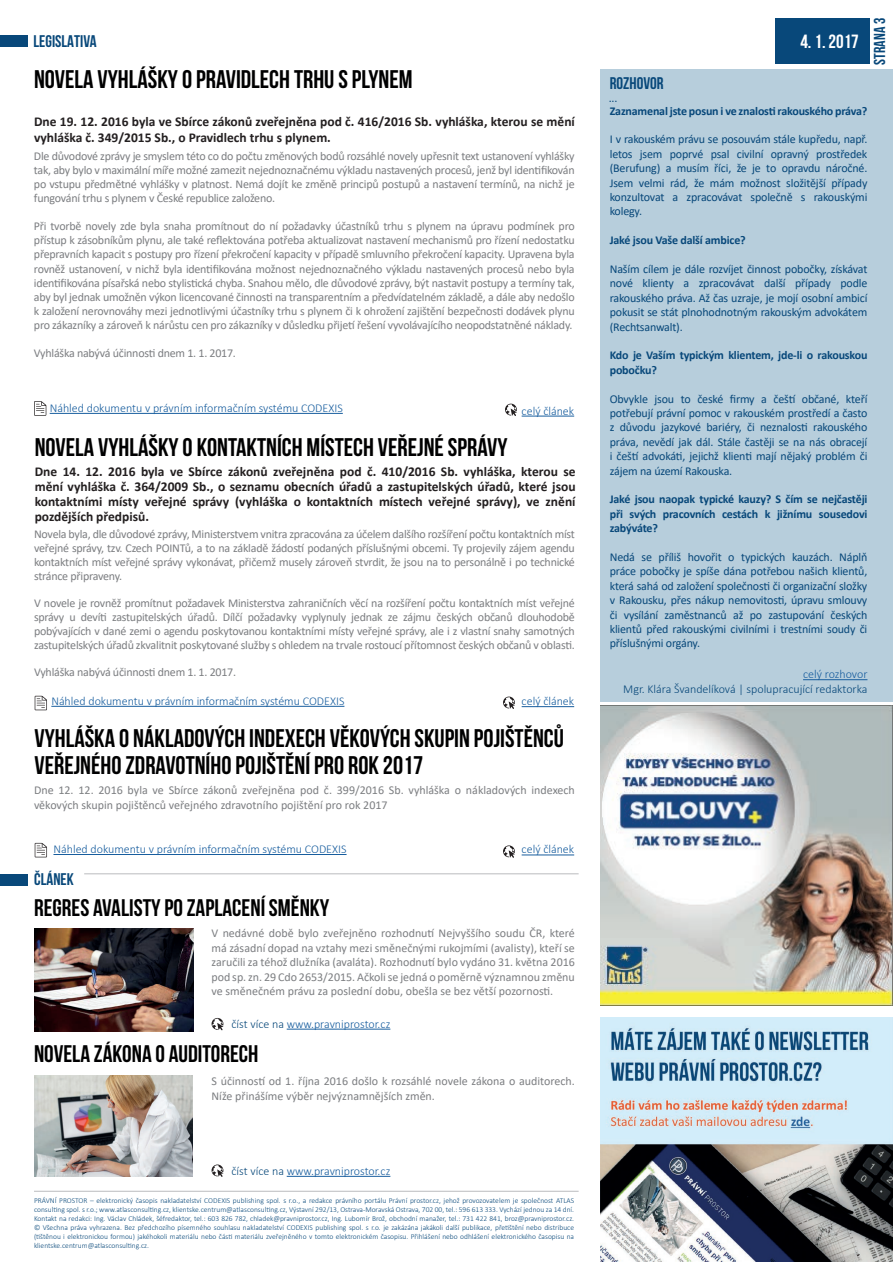
<style>
.page{position:relative;width:893px;height:1263px;background:#fff}
.page>*{position:absolute;margin:0;border:0;box-sizing:border-box;transform-origin:0 0}
.t1{font:700 25.5px/27px "Bebas Neue";color:#000001}
.t2{font:700 24px "Bebas Neue";color:#000001}
.t3{font:700 19.2px "Bebas Neue";color:#fff}
.t4{font:700 16.8px "Bebas Neue";color:#08487a}
.t5{font:700 15.9px "Bebas Neue";color:#08487a}
.t6{font:700 13.5px/15px "Calibri";color:#231f20}
.t7{font:12px/14.1px "Calibri";letter-spacing:-.015em;color:#7c7e81;text-align:justify}
.t8{font:12px/14.4px "Calibri";letter-spacing:-.015em;color:#08487a;text-align:justify}
.t9{font:300 12px "Calibri";color:#175d9e}
.t10{font:700 12px/14.4px "Calibri";letter-spacing:-.015em;color:#08487a}
.t11{font:300 12px "Calibri";color:#08487a}
.t12{font:300 7.5px/9px "Calibri";color:#08487a;text-align:justify}
.s1{color:#08487a}
</style>
<div class="page">
<div style="left:601px;top:69px;width:292px;height:632px;background:#b7cedc"></div>
<hr style="left:803px;top:679px;width:64px;height:1px;background:#175d9e">
<div style="left:0;top:35px;width:27px;height:12px;background:#08487a"></div>
<hr style="left:84px;top:873px;width:495px;height:1px;background:#babbbe">
<div style="left:0;top:874px;width:27px;height:12px;background:#08487a"></div>
<hr style="left:34px;top:1191px;width:545px;height:1px;background:#babbbe">
<hr style="left:50px;top:413px;width:293px;height:1px;background:#175d9e">
<svg style="left:34px;top:401px;width:12px;height:15px"></svg>
<svg style="left:505px;top:404px;width:12px;height:12px"></svg>
<svg style="left:503px;top:696px;width:12px;height:13px"></svg>
<svg style="left:212px;top:1018px;width:12px;height:12px"></svg>
<hr style="left:287px;top:1029px;width:103px;height:1px;background:#175d9e">
<svg style="left:212px;top:1164px;width:12px;height:13px"></svg>
<hr style="left:287px;top:1176px;width:103px;height:1px;background:#175d9e">
<div style="left:775px;top:18px;width:95px;height:46px;background:#08487a"></div>
<hr style="left:522px;top:416px;width:52px;height:1px;background:#175d9e">
<hr style="left:522px;top:706px;width:52px;height:1px;background:#175d9e">
<img style="left:601px;top:1018px;width:292px;height:243px">
<hr style="left:522px;top:855px;width:52px;height:1px;background:#175d9e">
<svg style="left:503px;top:845px;width:12px;height:13px"></svg>
<img style="left:35px;top:1075px;width:158px;height:101px">
<hr style="left:51px;top:706px;width:293px;height:1px;background:#175d9e">
<svg style="left:35px;top:696px;width:12px;height:14px"></svg>
<img style="left:34px;top:928px;width:160px;height:103px">
<svg style="left:35px;top:843px;width:12px;height:14px"></svg>
<hr style="left:53px;top:854px;width:294px;height:1px;background:#175d9e">
<img style="left:601px;top:706px;width:292px;height:300px">
<h3 class="t4" style="left:33px;top:32px;width:65px">LEGISLATIVA</h3>
<h1 class="t1" style="left:34px;top:65px;width:380px">NOVELA VYHLÁŠKY O PRAVIDLECH TRHU S PLYNEM</h1>
<p class="t6" style="left:34px;top:113px;width:542px;line-height:16.2px">Dne 19. 12. 2016 byla ve Sbírce zákonů zveřejněna pod č. 416/2016 Sb. vyhláška, kterou se mění vyhláška č. 349/2015 Sb., o Pravidlech trhu s plynem.</p>
<p class="t7" style="left:34px;top:148px;width:542px">Dle důvodové zprávy je smyslem této co do počtu změnových bodů rozsáhlé novely upřesnit text ustanovení vyhlášky tak, aby bylo v maximální míře možné zamezit nejednoznačnému výkladu nastavených procesů, jenž byl identifikován po vstupu předmětné vyhlášky v platnost. Nemá dojít ke změně principů postupů a nastavení termínů, na nichž je fungování trhu s plynem v České republice založeno.</p>
<p class="t7" style="left:34px;top:219px;width:542px">Při tvorbě novely zde byla snaha promítnout do ní požadavky účastníků trhu s plynem na úpravu podmínek pro přístup k zásobníkům plynu, ale také reflektována potřeba aktualizovat nastavení mechanismů pro řízení nedostatku přepravních kapacit s postupy pro řízení překročení kapacity v případě smluvního překročení kapacity. Upravena byla rovněž ustanovení, v nichž byla identifikována možnost nejednoznačného výkladu nastavených procesů nebo byla identifikována písařská nebo stylistická chyba. Snahou mělo, dle důvodové zprávy, být nastavit postupy a termíny tak, aby byl jednak umožněn výkon licencované činnosti na transparentním a předvídatelném základě, a dále aby nedošlo k založení nerovnováhy mezi jednotlivými účastníky trhu s plynem či k ohrožení zajištění bezpečnosti dodávek plynu pro zákazníky a zároveň k nárůstu cen pro zákazníky v důsledku přijetí řešení vyvolávajícího neopodstatněné náklady.</p>
<p class="t7" style="left:34px;top:346px;width:204px">Vyhláška nabývá účinnosti dnem 1. 1. 2017.</p>
<p class="t9" style="left:50px;top:400px;width:295px">Náhled dokumentu v právním informačním systému CODEXIS</p>
<h1 class="t1" style="left:35px;top:433px;width:474px">NOVELA VYHLÁŠKY O KONTAKTNÍCH MÍSTECH VEŘEJNÉ SPRÁVY</h1>
<p class="t9" style="left:522px;top:403px;width:54px">celý článek</p>
<p class="t6" style="left:35px;top:464px;width:542px;text-align:justify">Dne 14. 12. 2016 byla ve Sbírce zákonů zveřejněna pod č. 410/2016 Sb. vyhláška, kterou se mění vyhláška č. 364/2009 Sb., o seznamu obecních úřadů a zastupitelských úřadů, které jsou kontaktními místy veřejné správy (vyhláška o kontaktních místech veřejné správy), ve znění pozdějších předpisů.</p>
<p class="t7" style="left:34px;top:527px;width:542px">Novela byla, dle důvodové zprávy, Ministerstvem vnitra zpracována za účelem dalšího rozšíření počtu kontaktních míst veřejné správy, tzv. Czech POINTů, a to na základě žádostí podaných příslušnými obcemi. Ty projevily zájem agendu kontaktních míst veřejné správy vykonávat, přičemž musely zároveň stvrdit, že jsou na to personálně i po technické stránce připraveny.</p>
<p class="t7" style="left:34px;top:596px;width:542px">V novele je rovněž promítnut požadavek Ministerstva zahraničních věcí na rozšíření počtu kontaktních míst veřejné správy u devíti zastupitelských úřadů. Dílčí požadavky vyplynuly jednak ze zájmu českých občanů dlouhodobě pobývajících v dané zemi o agendu poskytovanou kontaktními místy veřejné správy, ale i z vlastní snahy samotných zastupitelských úřadů zkvalitnit poskytované služby s ohledem na trvale rostoucí přítomnost českých občanů v oblasti.</p>
<p class="t7" style="left:34px;top:665px;width:204px">Vyhláška nabývá účinnosti dnem 1. 1. 2017.</p>
<p class="t9" style="left:51px;top:693px;width:295px">Náhled dokumentu v právním informačním systému CODEXIS</p>
<p class="t9" style="left:522px;top:694px;width:54px">celý článek</p>
<h1 class="t1" style="left:35px;top:724px;width:531px">VYHLÁŠKA O NÁKLADOVÝCH INDEXECH VĚKOVÝCH SKUPIN POJIŠTĚNCŮ<br>VEŘEJNÉHO ZDRAVOTNÍHO POJIŠTĚNÍ PRO ROK 2017</h1>
<p class="t7" style="left:34px;top:783px;width:542px">Dne 12. 12. 2016 byla ve Sbírce zákonů zveřejněna pod č. 399/2016 Sb. vyhláška o nákladových indexech věkových skupin pojištěnců veřejného zdravotního pojištění pro rok 2017</p>
<p class="t9" style="left:53px;top:841px;width:295px">Náhled dokumentu v právním informačním systému CODEXIS</p>
<p class="t9" style="left:522px;top:842px;width:54px">celý článek</p>
<h3 class="t4" style="left:34px;top:870px;width:41px">ČLÁNEK</h3>
<h2 class="t2" style="left:34px;top:895px;width:297px">REGRES AVALISTY PO ZAPLACENÍ SMĚNKY</h2>
<p class="t7" style="left:212px;top:926px;width:365px">V nedávné době bylo zveřejněno rozhodnutí Nejvyššího soudu ČR, které má zásadní dopad na vztahy mezi směnečnými rukojmími (avalisty), kteří se zaručili za téhož dlužníka (avaláta). Rozhodnutí bylo vydáno 31. května 2016 pod sp. zn. 29 Cdo 2653/2015. Ačkoli se jedná o poměrně významnou změnu ve směnečném právu za poslední dobu, obešla se bez větší pozornosti.</p>
<p class="t9" style="left:232px;top:1016px;width:160px"><span class="s1">číst více na</span> www.pravniprostor.cz</p>
<h2 class="t2" style="left:34px;top:1041px;width:226px">NOVELA ZÁKONA O AUDITORECH</h2>
<p class="t7" style="left:212px;top:1074px;width:365px">S účinností od 1. října 2016 došlo k rozsáhlé novele zákona o auditorech.<br>Níže přinášíme výběr nejvýznamnějších změn.</p>
<p class="t9" style="left:232px;top:1163px;width:160px"><span class="s1">číst více na</span> www.pravniprostor.cz</p>
<p class="t12" style="left:34px;top:1195px;width:542px">PRÁVNÍ PROSTOR – elektronický časopis nakladatelství CODEXIS publishing spol. s r.o., a redakce právního portálu Právní prostor.cz, jehož provozovatelem je společnost ATLAS consulting spol. s r.o.; www.atlasconsulting.cz, klientske.centrum@atlasconsulting.cz, Výstavní 292/13, Ostrava-Moravská Ostrava, 702 00, tel.: 596 613 333. Vychází jednou za 14 dní.<br>Kontakt na redakci: Ing. Václav Chládek, šéfredaktor, tel.: 603 826 782, chladek@pravniprostor.cz, Ing. Lubomír Brož, obchodní manažer, tel.: 731 422 841, broz@pravniprostor.cz. © Všechna práva vyhrazena. Bez předchozího písemného souhlasu nakladatelství CODEXIS publishing spol. s r.o. je zakázána jakákoli další publikace, přetištění nebo distribuce (tištěnou i elektronickou formou) jakéhokoli materiálu nebo části materiálu zveřejněného v tomto elektronickém časopisu. Přihlášení nebo odhlášení elektronického časopisu na klientske.centrum@atlasconsulting.cz.</p>
<h3 class="t3" style="left:803px;top:19px;width:47px">1/2015</h3>
<h3 class="t3" style="left:800px;top:31px;width:60px">4. 1. 2017</h3>
<h3 class="t5" style="left:871px;top:65px;width:48px;rotate:-90deg">STRANA 3</h3>
<h3 class="t4" style="left:610px;top:74px;width:55px">ROZHOVOR</h3>
<p class="t10" style="left:610px;top:103px;width:259px">Zaznamenal jste posun i ve znalosti rakouského práva?</p>
<p class="t8" style="left:610px;top:132px;width:259px">I v rakouském právu se posouvám stále kupředu, např. letos jsem poprvé psal civilní opravný prostředek (Berufung) a musím říci, že je to opravdu náročné.<br>Jsem velmi rád, že mám možnost složitější případy konzultovat a zpracovávat společně s rakouskými kolegy.</p>
<p class="t10" style="left:610px;top:233px;width:138px">Jaké jsou Vaše další ambice?</p>
<p class="t8" style="left:610px;top:262px;width:259px">Naším cílem je dále rozvíjet činnost pobočky, získávat nové klienty a zpracovávat další případy podle rakouského práva. Až čas uzraje, je mojí osobní ambicí pokusit se stát plnohodnotným rakouským advokátem (Rechtsanwalt).</p>
<p class="t10" style="left:610px;top:348px;width:259px">Kdo je Vaším typickým klientem, jde-li o rakouskou pobočku?</p>
<p class="t8" style="left:610px;top:391px;width:259px">Obvykle jsou to české firmy a čeští občané, kteří potřebují právní pomoc v rakouském prostředí a často z důvodu jazykové bariéry, či neznalosti rakouského práva, nevědí jak dál. Stále častěji se na nás obracejí i čeští advokáti, jejichž klienti mají nějaký problém či zájem na území Rakouska.</p>
<p class="t10" style="left:610px;top:492px;width:259px;text-align:justify">Jaké jsou naopak typické kauzy? S čím se nejčastěji při svých pracovních cestách k jižnímu sousedovi zabýváte?</p>
<p class="t8" style="left:610px;top:550px;width:259px">Nedá se příliš hovořit o typických kauzách. Náplň práce pobočky je spíše dána potřebou našich klientů, která sahá od založení společnosti či organizační složky v Rakousku, přes nákup nemovitosti, úpravu smlouvy či vysílání zaměstnanců až po zastupování českých klientů před rakouskými civilními i trestními soudy či příslušnými orgány.</p>
<p class="t9" style="left:803px;top:667px;width:66px">celý rozhovor</p>
<p class="t11" style="left:623px;top:681px;width:246px">Mgr. Klára Švandelíková | spolupracující redaktorka</p>
<p class="t8" style="left:609px;top:91px;width:10px">...</p>
</div>
